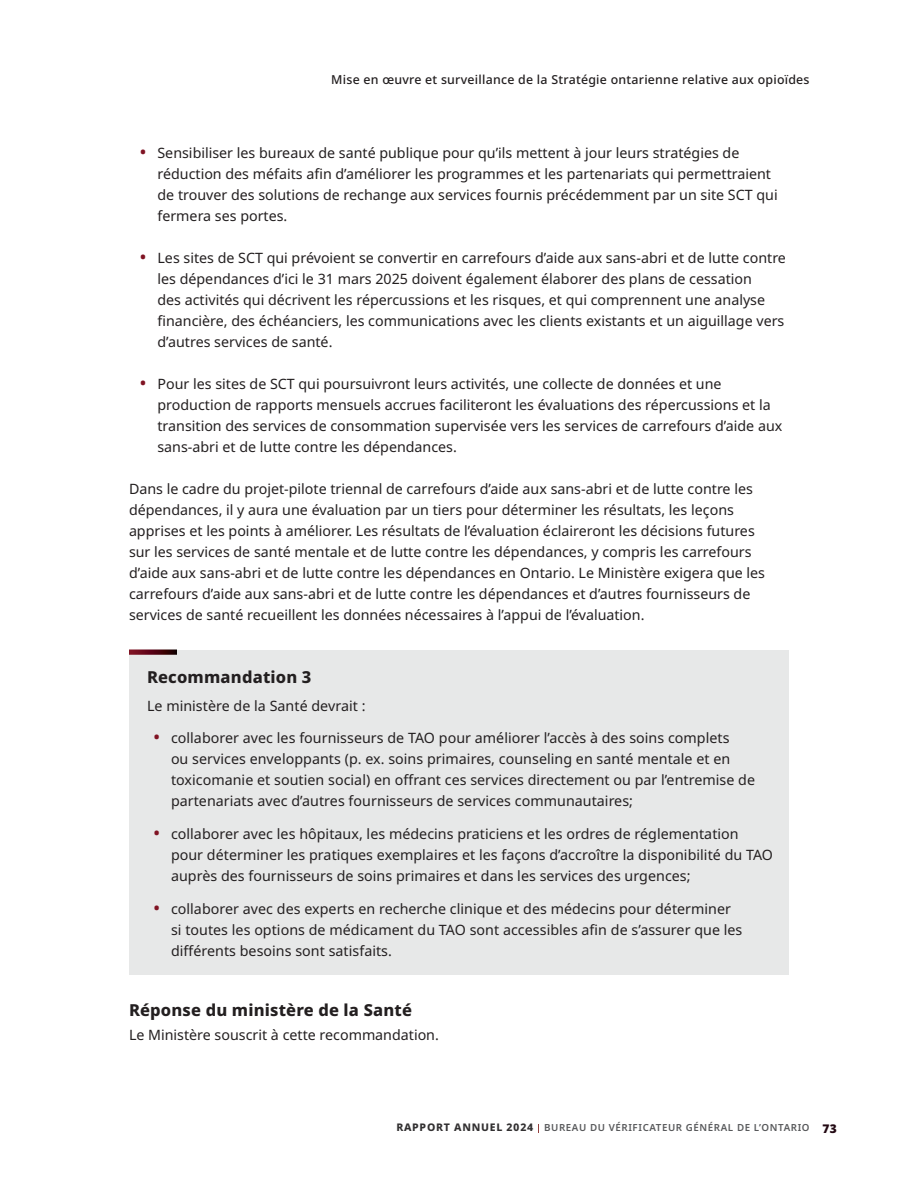
<style>
.page{position:relative;width:918px;height:1188px;background:#fff}
.page>*{position:absolute;margin:0;border:0;box-sizing:border-box;transform-origin:0 0}
.t1{font:800 16.5px "Noto Sans";letter-spacing:.01em;color:#231f20}
.t2{font:14.25px/21px "Noto Sans";color:#231f20}
.t3{font:500 12.3px "Noto Sans";letter-spacing:.02em;color:#231f20}
.t4{font:600 9.75px "Noto Sans";letter-spacing:.06em;color:#58595b}
.s1{font-family:"Noto Sans Display";font-size:19.5px;color:#801323}
.s2{font-weight:800;font-size:10.5px;color:#323031}
.s3{font-weight:900;font-size:12px;color:#230913}
</style>
<div class="page">
<div style="left:129px;top:650px;width:660px;height:55px;background:#e7e8e8"></div>
<svg style="left:129px;top:650px;width:48px;height:5px"></svg>
<div style="left:129px;top:685px;width:660px;height:50px;background:#e7e8e8"></div>
<div style="left:129px;top:712px;width:660px;height:113px;background:#e7e8e8"></div>
<div style="left:129px;top:808px;width:660px;height:92px;background:#e7e8e8"></div>
<div style="left:129px;top:883px;width:660px;height:92px;background:#e7e8e8"></div>
<p class="t3" style="left:331px;top:71px;width:480px">Mise en œuvre et surveillance de la Stratégie ontarienne relative aux opioïdes</p>
<p class="t2" style="left:158px;top:142px;width:622px;text-indent:-18px"><span class="s1">•</span> Sensibiliser les bureaux de santé publique pour qu’ils mettent à jour leurs stratégies de réduction des méfaits afin d’améliorer les programmes et les partenariats qui permettraient de trouver des solutions de rechange aux services fournis précédemment par un site SCT qui fermera ses portes.</p>
<p class="t2" style="left:158px;top:247px;width:630px;text-indent:-18px"><span class="s1">•</span> Les sites de SCT qui prévoient se convertir en carrefours d’aide aux sans-abri et de lutte contre les dépendances d’ici le 31 mars 2025 doivent également élaborer des plans de cessation<br>des activités qui décrivent les répercussions et les risques, et qui comprennent une analyse financière, des échéanciers, les communications avec les clients existants et un aiguillage vers d’autres services de santé.</p>
<p class="t2" style="left:158px;top:373px;width:626px;text-indent:-18px"><span class="s1">•</span> Pour les sites de SCT qui poursuivront leurs activités, une collecte de données et une production de rapports mensuels accrues faciliteront les évaluations des répercussions et la transition des services de consommation supervisée vers les services de carrefours d’aide aux sans-abri et de lutte contre les dépendances.</p>
<p class="t2" style="left:129px;top:478px;width:638px">Dans le cadre du projet-pilote triennal de carrefours d’aide aux sans-abri et de lutte contre les dépendances, il y aura une évaluation par un tiers pour déterminer les résultats, les leçons apprises et les points à améliorer. Les résultats de l’évaluation éclaireront les décisions futures sur les services de santé mentale et de lutte contre les dépendances, y compris les carrefours d’aide aux sans-abri et de lutte contre les dépendances en Ontario. Le Ministère exigera que les carrefours d’aide aux sans-abri et de lutte contre les dépendances et d’autres fournisseurs de services de santé recueillent les données nécessaires à l’appui de l’évaluation.</p>
<p class="t1" style="left:147px;top:664px;width:166px">Recommandation 3</p>
<p class="t2" style="left:147px;top:696px;width:220px">Le ministère de la Santé devrait :</p>
<p class="t2" style="left:171px;top:727px;width:586px;text-indent:-18px"><span class="s1">•</span> collaborer avec les fournisseurs de TAO pour améliorer l’accès à des soins complets<br>ou services enveloppants (p. ex. soins primaires, counseling en santé mentale et en toxicomanie et soutien social) en offrant ces services directement ou par l’entremise de partenariats avec d’autres fournisseurs de services communautaires;</p>
<p class="t2" style="left:171px;top:823px;width:604px;text-indent:-18px"><span class="s1">•</span> collaborer avec les hôpitaux, les médecins praticiens et les ordres de réglementation pour déterminer les pratiques exemplaires et les façons d’accroître la disponibilité du TAO auprès des fournisseurs de soins primaires et dans les services des urgences;</p>
<p class="t2" style="left:171px;top:898px;width:573px;text-indent:-18px"><span class="s1">•</span> collaborer avec des experts en recherche clinique et des médecins pour déterminer si toutes les options de médicament du TAO sont accessibles afin de s’assurer que les différents besoins sont satisfaits.</p>
<p class="t1" style="left:129px;top:997px;width:285px">Réponse du ministère de la Santé</p>
<p class="t2" style="left:129px;top:1024px;width:311px">Le Ministère souscrit à cette recommandation.</p>
<p class="t4" style="left:396px;top:1121px;width:442px"><span class="s2">RAPPORT ANNUEL 2024</span> BUREAU DU VÉRIFICATEUR GÉNÉRAL DE L’ONTARIO <span class="s3">73</span></p>
</div>
